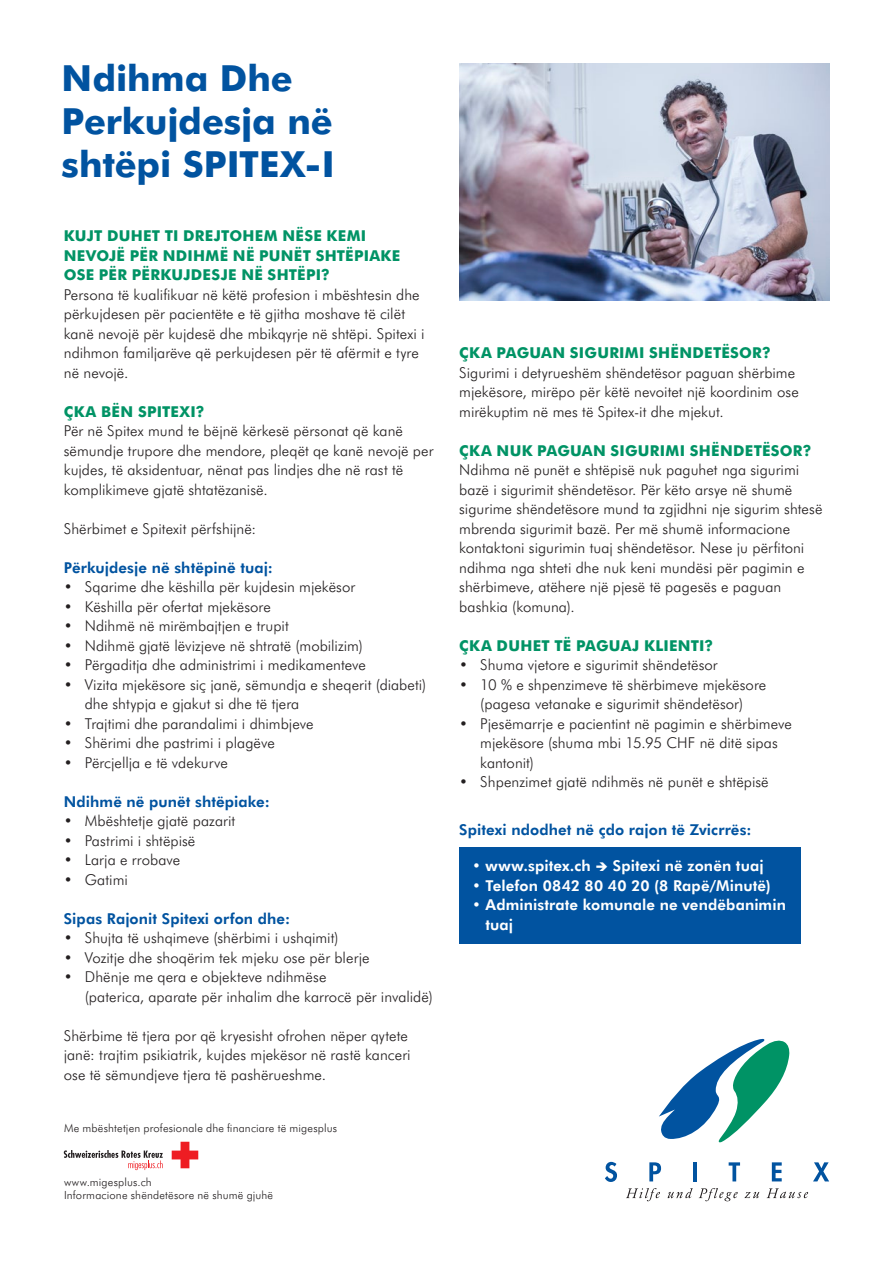
<style>
.page{position:relative;width:893px;height:1263px;background:#fff}
.page>*{position:absolute;margin:0;border:0;box-sizing:border-box;transform-origin:0 0}
.t1{font:700 36px/43.2px "Futura BT";color:#0153a0}
.t2{font:300 15px/19.5px "Futura BT";letter-spacing:.005em;color:#231f20}
.t3{font:700 15px/19.5px "Futura BT";letter-spacing:.02em;color:#009365}
.t4{font:800 15px "Futura BT";letter-spacing:.005em;color:#0153a0}
.t5{font:800 15px/19.5px "Futura BT";letter-spacing:.005em;color:#fff}
.t6{font:300 11.25px/13.5px "Futura BT";letter-spacing:.015em;color:#231f20}
</style>
<div class="page">
<svg style="left:659px;top:1039px;width:131px;height:103px"></svg>
<svg style="left:605px;top:1162px;width:12px;height:20px"></svg>
<svg style="left:649px;top:1162px;width:12px;height:19px"></svg>
<hr style="left:693px;top:1162px;width:4px;height:19px;background:#0153a0">
<svg style="left:729px;top:1162px;width:11px;height:19px"></svg>
<svg style="left:772px;top:1162px;width:10px;height:19px"></svg>
<svg style="left:813px;top:1162px;width:16px;height:19px"></svg>
<svg style="left:626px;top:1188px;width:34px;height:13px"></svg>
<svg style="left:668px;top:1188px;width:25px;height:10px"></svg>
<svg style="left:699px;top:1188px;width:39px;height:13px"></svg>
<svg style="left:744px;top:1192px;width:15px;height:6px"></svg>
<svg style="left:767px;top:1188px;width:41px;height:10px"></svg>
<img style="left:459px;top:64px;width:370px;height:237px">
<div style="left:459px;top:847px;width:341px;height:96px;background:#0153a0"></div>
<svg style="left:172px;top:1142px;width:26px;height:26px"></svg>
<svg style="left:64px;top:1150px;width:99px;height:20px"></svg>
<h1 class="t1" style="left:62px;top:56px;width:274px">Ndihma Dhe<br>Perkujdesja në shtëpi SPITEX-I</h1>
<p class="t3" style="left:64px;top:226px;width:338px">KUJT DUHET TI DREJTOHEM NËSE KEMI<br>NEVOJË PËR NDIHMË NË PUNËT SHTËPIAKE<br>OSE PËR PËRKUJDESJE NË SHTËPI?</p>
<p class="t2" style="left:64px;top:284px;width:362px">Persona të kualifikuar në këtë profesion i mbështesin dhe përkujdesen për pacientëte e të gjitha moshave të cilët kanë nevojë për kujdesë dhe mbikqyrje në shtëpi. Spitexi i ndihmon familjarëve që perkujdesen për të afërmit e tyre në nevojë.</p>
<p class="t3" style="left:64px;top:401px;width:142px">ÇKA BËN SPITEXI?</p>
<p class="t2" style="left:64px;top:421px;width:371px">Për në Spitex mund te bëjnë kërkesë përsonat që kanë sëmundje trupore dhe mendore, pleqët qe kanë nevojë per kujdes, të aksidentuar, nënat pas lindjes dhe në rast të komplikimeve gjatë shtatëzanisë.</p>
<p class="t2" style="left:64px;top:518px;width:194px">Shërbimet e Spitexit përfshijnë:</p>
<p class="t4" style="left:64px;top:558px;width:211px">Përkujdesje në shtëpinë tuaj:</p>
<p class="t2" style="left:64px;top:577px;width:293px">• Sqarime dhe këshilla për kujdesin mjekësor</p>
<p class="t2" style="left:64px;top:596px;width:209px">• Këshilla për ofertat mjekësore</p>
<p class="t2" style="left:64px;top:616px;width:226px">• Ndihmë në mirëmbajtjen e trupit</p>
<p class="t2" style="left:64px;top:635px;width:301px">• Ndihmë gjatë lëvizjeve në shtratë (mobilizim)</p>
<p class="t2" style="left:64px;top:655px;width:304px">• Përgaditja dhe administrimi i medikamenteve</p>
<p class="t2" style="left:85px;top:674px;width:343px;text-indent:-21px">• Vizita mjekësore siç janë, sëmundja e sheqerit (diabeti) dhe shtypja e gjakut si dhe të tjera</p>
<p class="t2" style="left:64px;top:713px;width:251px">• Trajtimi dhe parandalimi i dhimbjeve</p>
<p class="t2" style="left:64px;top:733px;width:213px">• Shërimi dhe pastrimi i plagëve</p>
<p class="t2" style="left:64px;top:752px;width:166px">• Përcjellja e të vdekurve</p>
<p class="t4" style="left:64px;top:792px;width:207px">Ndihmë në punët shtëpiake:</p>
<p class="t2" style="left:64px;top:811px;width:173px">• Mbështetje gjatë pazarit</p>
<p class="t2" style="left:64px;top:830px;width:133px">• Pastrimi i shtëpisë</p>
<p class="t2" style="left:64px;top:850px;width:118px">• Larja e rrobave</p>
<p class="t2" style="left:64px;top:869px;width:66px">• Gatimi</p>
<p class="t4" style="left:64px;top:909px;width:228px">Sipas Rajonit Spitexi orfon dhe:</p>
<p class="t2" style="left:64px;top:928px;width:276px">• Shujta të ushqimeve (shërbimi i ushqimit)</p>
<p class="t2" style="left:64px;top:947px;width:307px">• Vozitje dhe shoqërim tek mjeku ose për blerje</p>
<p class="t2" style="left:85px;top:967px;width:349px;text-indent:-21px">• Dhënje me qera e objekteve ndihmëse<br>(paterica, aparate për inhalim dhe karrocë për invalidë)</p>
<p class="t2" style="left:64px;top:1025px;width:348px">Shërbime të tjera por që kryesisht ofrohen nëper qytete janë: trajtim psikiatrik, kujdes mjekësor në rastë kanceri ose të sëmundjeve tjera të pashërueshme.</p>
<p class="t6" style="left:64px;top:1121px;width:274px">Me mbështetjen profesionale dhe financiare të migesplus</p>
<p class="t6" style="left:64px;top:1175px;width:211px">www.migesplus.ch<br>Informacione shëndetësore në shumë gjuhë</p>
<p class="t3" style="left:459px;top:343px;width:313px">ÇKA PAGUAN SIGURIMI SHËNDETËSOR?</p>
<p class="t2" style="left:459px;top:362px;width:341px">Sigurimi i detyrueshëm shëndetësor paguan shërbime mjekësore, mirëpo për këtë nevoitet një koordinim ose mirëkuptim në mes të Spitex-it dhe mjekut.</p>
<p class="t3" style="left:459px;top:441px;width:354px">ÇKA NUK PAGUAN SIGURIMI SHËNDETËSOR?</p>
<p class="t2" style="left:459px;top:460px;width:365px">Ndihma në punët e shtëpisë nuk paguhet nga sigurimi bazë i sigurimit shëndetësor. Për këto arsye në shumë sigurime shëndetësore mund ta zgjidhni nje sigurim shtesë mbrenda sigurimit bazë. Per më shumë informacione kontaktoni sigurimin tuaj shëndetësor. Nese ju përfitoni ndihma nga shteti dhe nuk keni mundësi për pagimin e shërbimeve, atëhere një pjesë të pagesës e paguan bashkia (komuna).</p>
<p class="t3" style="left:459px;top:636px;width:256px">ÇKA DUHET TË PAGUAJ KLIENTI?</p>
<p class="t2" style="left:459px;top:655px;width:260px">• Shuma vjetore e sigurimit shëndetësor</p>
<p class="t2" style="left:459px;top:674px;width:309px;text-align:center">• 10 % e shpenzimeve të shërbimeve mjekësore (pagesa vetanake e sigurimit shëndetësor)</p>
<p class="t2" style="left:480px;top:713px;width:313px;text-indent:-21px">• Pjesëmarrje e pacientint në pagimin e shërbimeve mjekësore (shuma mbi 15.95 CHF në ditë sipas kantonit)</p>
<p class="t2" style="left:459px;top:772px;width:311px">• Shpenzimet gjatë ndihmës në punët e shtëpisë</p>
<p class="t4" style="left:459px;top:820px;width:294px">Spitexi ndodhet në çdo rajon të Zvicrrës:</p>
<p class="t5" style="left:472px;top:856px;width:293px">• www.spitex.ch ➔ Spitexi në zonën tuaj</p>
<p class="t5" style="left:472px;top:875px;width:300px">• Telefon 0842 80 40 20 (8 Rapë/Minutë)</p>
<p class="t5" style="left:485px;top:895px;width:302px;text-indent:-13px">• Administrate komunale ne vendëbanimin tuaj</p>
</div>
